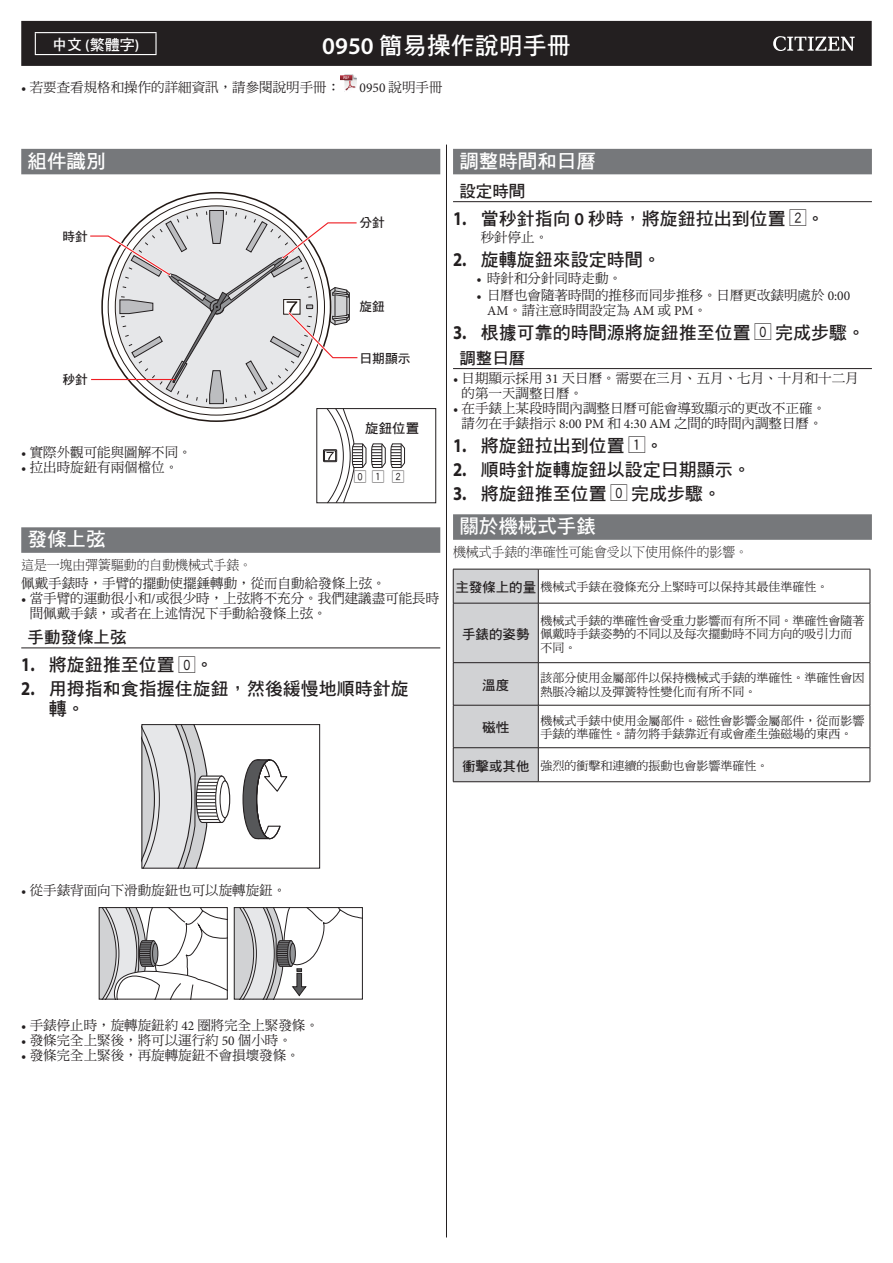
<style>
.page{position:relative;width:893px;height:1263px;background:#fff}
.page>*{position:absolute;margin:0;border:0;box-sizing:border-box;transform-origin:0 0}
.t1{font:24px "DFPG Hei Bd MP BF";color:#fff}
.t2{font:19.5px "DFPG Hei Bd MP BF";color:#fff}
.t3{font:18px/19.5px "DFPG Hei Bd MP BF";color:#231f20}
.t4{font:16.5px "DFPG Hei Bd MP BF";color:#231f20}
.t5{font:15px "DFPG Hei Bd MP BF";color:#fff}
.t6{font:13.5px/15px "DFPG Ming Md MP BF";color:#231f20}
.t7{font:13.5px "P Ming Li U";color:#231f20;scale:.95 1}
.t8{font:13.5px "DFPG Hei Bd MP BF";color:#231f20}
.t9{font:13.5px "Minion Pro";color:#231f20}
.t10{font:12.75px "DFPG Hei Bd MP BF";color:#231f20}
.t11{font:12.75px "Akakuttf";color:#231f20}
.t12{font:12px/13.5px "DFPG Ming Md MP BF";color:#231f20}
.s1{font-family:"Myriad Pro";font-weight:600}
.s2{font-family:"Minion Pro"}
.s3{font-family:"DFPG Ming Md MP BF"}
.s4{font-family:"Myriad Pro";font-weight:700;font-size:19.5px}
.s5{font-family:"Akakuttf"}
.s6{font-family:"DFPG Hei Bd MP BF";font-size:13.5px}
</style>
<div class="page">
<div style="left:21px;top:149px;width:419px;height:25px;background:#76787b"></div>
<svg style="left:102px;top:193px;width:229px;height:228px"></svg>
<div style="left:21px;top:21px;width:851px;height:45px;background:#231f20"></div>
<img style="left:340px;top:75px;width:17px;height:17px">
<hr style="left:35px;top:32px;width:122px;height:1px;background:#fff">
<svg style="left:35px;top:33px;width:1px;height:21px"></svg>
<hr style="left:155px;top:33px;width:2px;height:21px;background:#fff">
<hr style="left:35px;top:54px;width:122px;height:1px;background:#fff">
<hr style="left:446px;top:145px;width:1px;height:1092px;background:#231f20">
<div style="left:21px;top:527px;width:419px;height:26px;background:#76787b"></div>
<hr style="left:21px;top:648px;width:419px;height:1px;background:#231f20">
<svg style="left:144px;top:726px;width:87px;height:140px"></svg>
<svg style="left:242px;top:759px;width:46px;height:81px"></svg>
<div style="left:142px;top:724px;width:178px;height:144px;border:1px solid #231f20"></div>
<svg style="left:101px;top:909px;width:125px;height:88px"></svg>
<div style="left:99px;top:907px;width:129px;height:92px;border:1px solid #231f20"></div>
<svg style="left:236px;top:909px;width:125px;height:88px"></svg>
<div style="left:234px;top:907px;width:129px;height:92px;border:1px solid #231f20"></div>
<div style="left:453px;top:149px;width:419px;height:25px;background:#76787b"></div>
<hr style="left:453px;top:201px;width:419px;height:1px;background:#231f20">
<hr style="left:453px;top:368px;width:419px;height:1px;background:#231f20">
<div style="left:453px;top:514px;width:419px;height:26px;background:#76787b"></div>
<div style="left:454px;top:570px;width:84px;height:211px;background:#d1d2d4"></div>
<hr style="left:453px;top:569px;width:85px;height:1px;background:#231f20">
<hr style="left:453px;top:569px;width:1px;height:34px;background:#231f20">
<hr style="left:538px;top:569px;width:332px;height:1px;background:#231f20">
<hr style="left:538px;top:569px;width:1px;height:34px;background:#231f20">
<hr style="left:870px;top:569px;width:1px;height:34px;background:#231f20">
<hr style="left:453px;top:603px;width:85px;height:1px;background:#231f20">
<hr style="left:453px;top:603px;width:1px;height:59px;background:#231f20">
<hr style="left:538px;top:603px;width:332px;height:1px;background:#231f20">
<hr style="left:538px;top:603px;width:1px;height:59px;background:#231f20">
<hr style="left:870px;top:603px;width:1px;height:59px;background:#231f20">
<hr style="left:453px;top:662px;width:85px;height:1px;background:#231f20">
<hr style="left:453px;top:663px;width:1px;height:42px;background:#231f20">
<hr style="left:538px;top:662px;width:332px;height:1px;background:#231f20">
<hr style="left:538px;top:663px;width:1px;height:42px;background:#231f20">
<hr style="left:870px;top:663px;width:1px;height:42px;background:#231f20">
<hr style="left:453px;top:705px;width:85px;height:1px;background:#231f20">
<hr style="left:453px;top:705px;width:1px;height:42px;background:#231f20">
<hr style="left:538px;top:705px;width:332px;height:1px;background:#231f20">
<hr style="left:538px;top:705px;width:1px;height:42px;background:#231f20">
<hr style="left:870px;top:705px;width:1px;height:42px;background:#231f20">
<hr style="left:453px;top:747px;width:85px;height:1px;background:#231f20">
<hr style="left:453px;top:748px;width:1px;height:33px;background:#231f20">
<hr style="left:538px;top:747px;width:332px;height:1px;background:#231f20">
<hr style="left:538px;top:748px;width:1px;height:33px;background:#231f20">
<hr style="left:870px;top:748px;width:1px;height:33px;background:#231f20">
<hr style="left:453px;top:781px;width:85px;height:1px;background:#231f20">
<hr style="left:538px;top:781px;width:332px;height:1px;background:#231f20">
<svg style="left:773px;top:36px;width:82px;height:15px"></svg>
<div style="left:316px;top:408px;width:120px;height:95px;border:1px solid #231f20"></div>
<svg style="left:90px;top:210px;width:315px;height:294px"></svg>
<h1 class="t1" style="left:322px;top:33px;width:250px"><span class="s1">0950</span> 簡易操作說明手冊</h1>
<p class="t6" style="left:21px;top:79px;width:321px"><span class="s2">•</span> 若要查看規格和操作的詳細資訊，請參閱說明手冊：</p>
<p class="t9" style="left:360px;top:78px;width:84px">0950 <span class="s3">說明手冊</span></p>
<p class="t5" style="left:52px;top:37px;width:89px">中文 <span class="s1">(</span>繁體字<span class="s1">)</span></p>
<h2 class="t2" style="left:28px;top:151px;width:80px">組件識別</h2>
<p class="t10" style="left:62px;top:230px;width:27px">時針</p>
<p class="t10" style="left:62px;top:373px;width:27px">秒針</p>
<p class="t6" style="left:21px;top:445px;width:172px"><span class="s2">•</span> 實際外觀可能與圖解不同。</p>
<p class="t6" style="left:21px;top:460px;width:159px"><span class="s2">•</span> 拉出時旋鈕有兩個檔位。</p>
<p class="t10" style="left:360px;top:216px;width:27px">分針</p>
<p class="t10" style="left:360px;top:300px;width:27px">旋鈕</p>
<p class="t10" style="left:360px;top:352px;width:53px">日期顯示</p>
<p class="t8" style="left:365px;top:421px;width:55px">旋鈕位置</p>
<p class="t11" style="left:354px;top:471px;width:52px">012</p>
<h2 class="t2" style="left:28px;top:530px;width:80px">發條上弦</h2>
<p class="t7" style="left:21px;top:558px;width:245px">這是一塊由彈簧驅動的自動機械式手錶。</p>
<p class="t6" style="left:21px;top:576px;width:366px">佩戴手錶時，手臂的擺動使擺錘轉動，從而自動給發條上弦。</p>
<p class="t6" style="left:30px;top:591px;width:411px;text-indent:-9px"><span class="s2">•</span> 當手臂的運動很小和<span class="s2">/</span>或很少時，上弦將不充分。我們建議盡可能長時間佩戴手錶，或者在上述情況下手動給發條上弦。</p>
<p class="t4" style="left:28px;top:629px;width:101px">手動發條上弦</p>
<h3 class="t3" style="left:21px;top:655px;width:194px"><span class="s4">1.</span> 將旋鈕推至位置 <span class="s5">0</span>。</h3>
<h3 class="t3" style="left:49px;top:679px;width:361px;text-indent:-28px"><span class="s4">2.</span> 用拇指和食指握住旋鈕，然後緩慢地順時針旋轉。</h3>
<h2 class="t2" style="left:459px;top:151px;width:138px">調整時間和日曆</h2>
<p class="t4" style="left:459px;top:183px;width:67px">設定時間</p>
<h3 class="t3" style="left:453px;top:209px;width:373px"><span class="s4">1.</span> 當秒針指向 <span class="s1">0</span> 秒時，將旋鈕拉出到位置 <span class="s5">2</span>。</h3>
<p class="t6" style="left:481px;top:230px;width:69px">秒針停止。</p>
<h3 class="t3" style="left:453px;top:250px;width:209px"><span class="s4">2.</span> 旋轉旋鈕來設定時間。</h3>
<p class="t6" style="left:476px;top:271px;width:147px"><span class="s2">•</span> 時針和分針同時走動。</p>
<p class="t6" style="left:487px;top:288px;width:365px;text-indent:-11px"><span class="s2">•</span> 日曆也會隨著時間的推移而同步推移。日曆更改錶明處於 <span class="s2">0:00<br>AM</span>。請注意時間設定為 <span class="s2">AM</span> 或 <span class="s2">PM</span>。</p>
<h3 class="t3" style="left:453px;top:323px;width:414px"><span class="s4">3.</span> 根據可靠的時間源將旋鈕推至位置 <span class="s5">0</span> 完成步驟。</h3>
<p class="t4" style="left:459px;top:350px;width:67px">調整日曆</p>
<p class="t6" style="left:462px;top:371px;width:399px;text-indent:-9px"><span class="s2">•</span> 日期顯示採用 <span class="s2">31</span> 天日曆。需要在三月、五月、七月、十月和十二月的第一天調整日曆。</p>
<p class="t6" style="left:453px;top:401px;width:375px;text-align:center"><span class="s2">•</span> 在手錶上某段時間內調整日曆可能會導致顯示的更改不正確。請勿在手錶指示 <span class="s2">8:00 PM</span> 和 <span class="s2">4:30 AM</span> 之間的時間內調整日曆。</p>
<h3 class="t3" style="left:453px;top:436px;width:212px"><span class="s4">1.</span> 將旋鈕拉出到位置 <span class="s5">1</span>。</h3>
<h3 class="t3" style="left:453px;top:460px;width:299px"><span class="s4">2.</span> 順時針旋轉旋鈕以設定日期顯示。</h3>
<h3 class="t3" style="left:453px;top:483px;width:270px"><span class="s4">3.</span> 將旋鈕推至位置 <span class="s5">0</span> 完成步驟。</h3>
<h2 class="t2" style="left:459px;top:517px;width:138px">關於機械式手錶</h2>
<p class="t7" style="left:453px;top:545px;width:312px">機械式手錶的準確性可能會受以下使用條件的影響。</p>
<p class="t12" style="left:455px;top:580px;width:375px"><span class="s6">主發條上的量</span>機械式手錶在發條充分上緊時可以保持其最佳準確性。</p>
<p class="t8" style="left:462px;top:627px;width:69px">手錶的姿勢</p>
<p class="t12" style="left:540px;top:613px;width:325px">機械式手錶的準確性會受重力影響而有所不同。準確性會隨著佩戴時手錶姿勢的不同以及每次擺動時不同方向的吸引力而不同。</p>
<p class="t8" style="left:482px;top:678px;width:28px">溫度</p>
<p class="t12" style="left:540px;top:671px;width:325px">該部分使用金屬部件以保持機械式手錶的準確性。準確性會因熱脹冷縮以及彈簧特性變化而有所不同。</p>
<p class="t8" style="left:482px;top:721px;width:28px">磁性</p>
<p class="t12" style="left:540px;top:714px;width:325px">機械式手錶中使用金屬部件。磁性會影響金屬部件，從而影響手錶的準確性。請勿將手錶靠近有或會產生強磁場的東西。</p>
<p class="t12" style="left:462px;top:759px;width:308px"><span class="s6">衝擊或其他</span> 強烈的衝擊和連續的振動也會影響準確性。</p>
<p class="t6" style="left:21px;top:882px;width:267px"><span class="s2">•</span> 從手錶背面向下滑動旋鈕也可以旋轉旋鈕。</p>
<p class="t6" style="left:21px;top:1017px;width:299px"><span class="s2">•</span> 手錶停止時，旋轉旋鈕約 <span class="s2">42</span> 圈將完全上緊發條。</p>
<p class="t6" style="left:21px;top:1032px;width:272px"><span class="s2">•</span> 發條完全上緊後，將可以運行約 <span class="s2">50</span> 個小時。</p>
<p class="t6" style="left:21px;top:1047px;width:280px"><span class="s2">•</span> 發條完全上緊後，再旋轉旋鈕不會損壞發條。</p>
</div>
